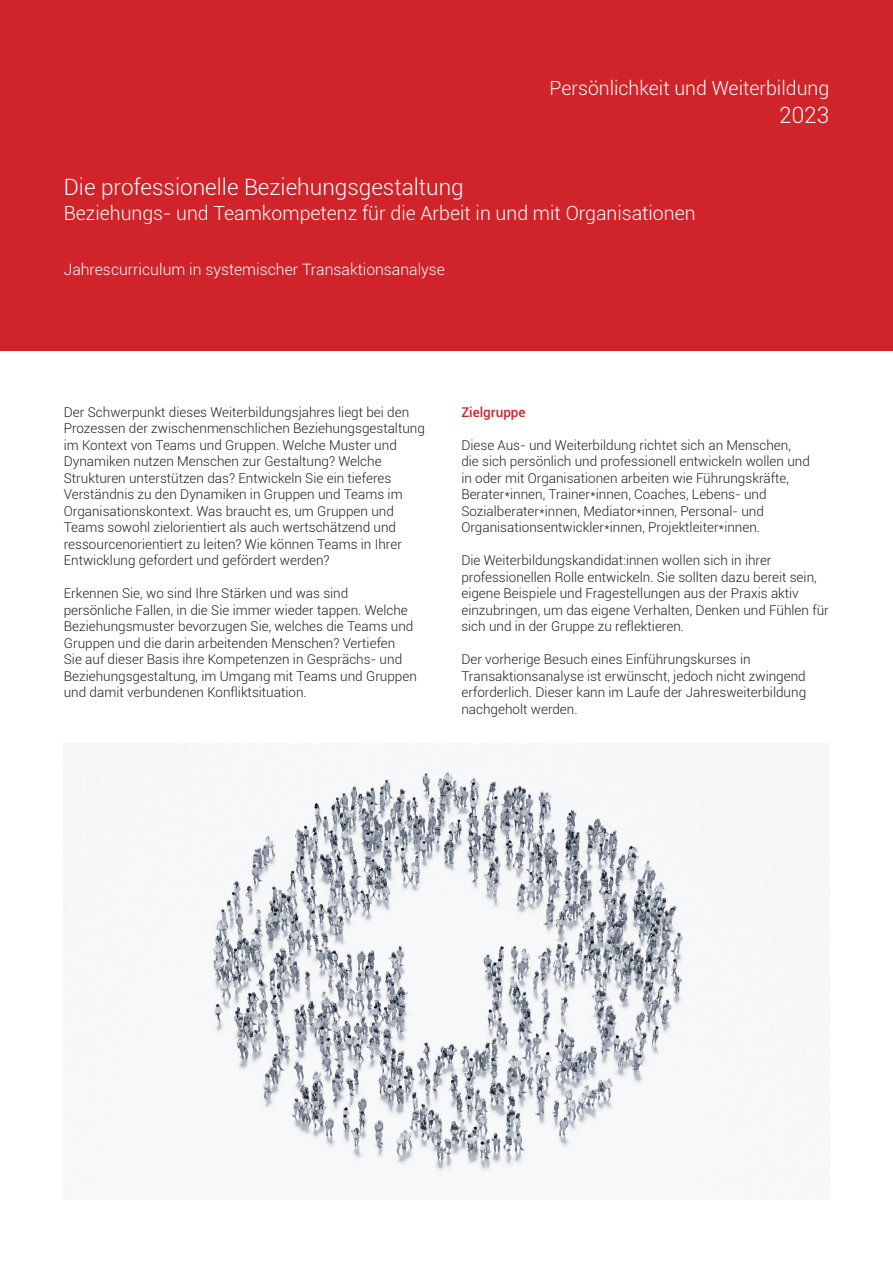
<style>
.page{position:relative;width:893px;height:1263px;background:#fff}
.page>*{position:absolute;margin:0;border:0;box-sizing:border-box;transform-origin:0 0}
.t1{font:300 22.5px "Roboto";color:#fff}
.t2{font:300 19.5px "Roboto";color:#fff}
.t3{font:300 15.75px "Roboto";color:#fff}
.t4{font:300 13.5px/16.5px "Roboto";color:#231f20}
.t5{font:500 13.5px "Roboto";color:#d1232a}
</style>
<div class="page">
<div style="left:0;top:0;width:893px;height:350px;background:#d1232a"></div>
<img style="left:211px;top:772px;width:474px;height:400px">
<h2 class="t2" style="left:549px;top:74px;width:281px">Persönlichkeit und Weiterbildung</h2>
<h1 class="t1" style="left:779px;top:100px;width:51px">2023</h1>
<h1 class="t1" style="left:64px;top:171px;width:401px">Die professionelle Beziehungsgestaltung</h1>
<h2 class="t2" style="left:64px;top:200px;width:633px">Beziehungs- und Teamkompetenz für die Arbeit in und mit Organisationen</h2>
<p class="t3" style="left:64px;top:258px;width:383px">Jahrescurriculum in systemischer Transaktionsanalyse</p>
<p class="t4" style="left:64px;top:403px;width:363px">Der Schwerpunkt dieses Weiterbildungsjahres liegt bei den Prozessen der zwischenmenschlichen Beziehungsgestaltung im Kontext von Teams und Gruppen. Welche Muster und Dynamiken nutzen Menschen zur Gestaltung? Welche Strukturen unterstützen das? Entwickeln Sie ein tieferes Verständnis zu den Dynamiken in Gruppen und Teams im Organisationskontext. Was braucht es, um Gruppen und Teams sowohl zielorientiert als auch wertschätzend und ressourcenorientiert zu leiten? Wie können Teams in Ihrer Entwicklung gefordert und gefördert werden?</p>
<p class="t4" style="left:64px;top:585px;width:355px">Erkennen Sie, wo sind Ihre Stärken und was sind persönliche Fallen, in die Sie immer wieder tappen. Welche Beziehungsmuster bevorzugen Sie, welches die Teams und Gruppen und die darin arbeitenden Menschen? Vertiefen<br>Sie auf dieser Basis ihre Kompetenzen in Gesprächs- und Beziehungsgestaltung, im Umgang mit Teams und Gruppen und damit verbundenen Konfliktsituation.</p>
<p class="t5" style="left:461px;top:402px;width:66px">Zielgruppe</p>
<p class="t4" style="left:461px;top:436px;width:350px">Diese Aus- und Weiterbildung richtet sich an Menschen, die sich persönlich und professionell entwickeln wollen und in oder mit Organisationen arbeiten wie Führungskräfte, Berater*innen, Trainer*innen, Coaches, Lebens- und Sozialberater*innen, Mediator*innen, Personal- und Organisationsentwickler*innen, Projektleiter*innen.</p>
<p class="t4" style="left:461px;top:552px;width:369px">Die Weiterbildungskandidat:innen wollen sich in ihrer professionellen Rolle entwickeln. Sie sollten dazu bereit sein, eigene Beispiele und Fragestellungen aus der Praxis aktiv einzubringen, um das eigene Verhalten, Denken und Fühlen für sich und in der Gruppe zu reflektieren.</p>
<p class="t4" style="left:461px;top:651px;width:346px">Der vorherige Besuch eines Einführungskurses in Transaktionsanalyse ist erwünscht, jedoch nicht zwingend erforderlich. Dieser kann im Laufe der Jahresweiterbildung nachgeholt werden.</p>
</div>
